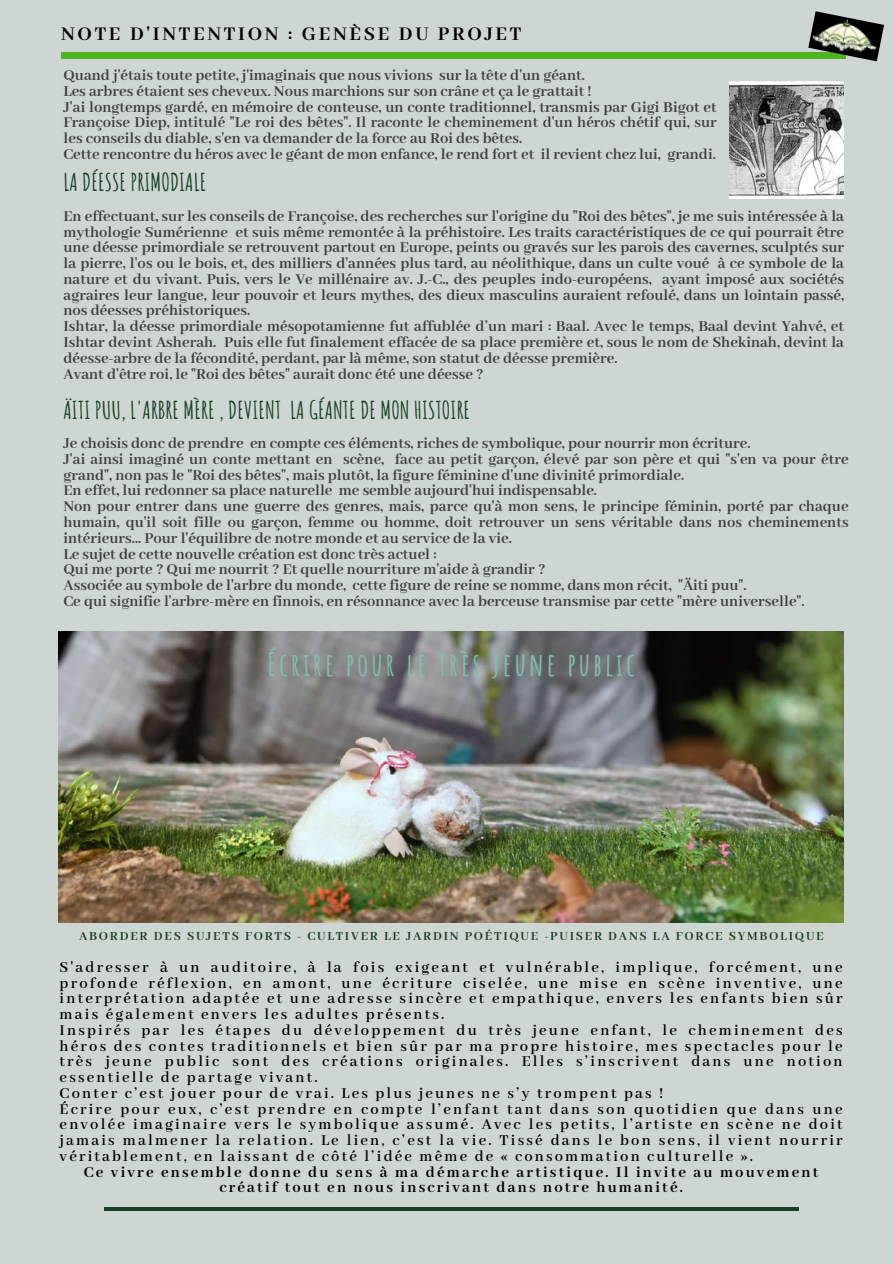
<style>
.page{position:relative;width:894px;height:1264px;background:#fff}
.page>*{position:absolute;margin:0;border:0;box-sizing:border-box;transform-origin:0 0}
.t1{font:700 31.5px "Amatic SC";letter-spacing:.09em;color:#82bfab}
.t2{font:700 24px "Amatic SC";color:#184222}
.t3{font:700 21px "Abhaya Libre";letter-spacing:.13em;color:#000}
.t4{font:700 16.5px/15.8px "Abhaya Libre";color:#000}
.t5{font:600 16.5px/15.8px "Abhaya Libre";letter-spacing:.13em;color:#000}
.t6{font:700 16.5px/15.8px "Abhaya Libre";letter-spacing:.13em;color:#000;text-align:center}
.t7{font:700 13.5px "Abhaya Libre";letter-spacing:.13em;color:#184222}
</style>
<div class="page">
<div style="left:0;top:0;width:893px;height:1263px;background:#ced6d4"></div>
<hr style="left:104px;top:1207px;width:694px;height:3px;background:#184222">
<img style="left:59px;top:631px;width:784px;height:291px">
<div style="left:61px;top:53px;width:784px;height:5px;background:#4eb41e"></div>
<img style="left:729px;top:81px;width:114px;height:117px">
<img style="left:808px;top:11px;width:75px;height:50px">
<p class="t3" style="left:61px;top:23px;width:461px">NOTE D'INTENTION : GENÈSE DU PROJET</p>
<p class="t4" style="left:63px;top:68px;width:654px">Quand j'étais toute petite, j'imaginais que nous vivions sur la tête d'un géant.<br>Les arbres étaient ses cheveux. Nous marchions sur son crâne et ça le grattait !<br>J'ai longtemps gardé, en mémoire de conteuse, un conte traditionnel, transmis par Gigi Bigot et Françoise Diep, intitulé "Le roi des bêtes". Il raconte le cheminement d'un héros chétif qui, sur les conseils du diable, s'en va demander de la force au Roi des bêtes.<br>Cette rencontre du héros avec le géant de mon enfance, le rend fort et il revient chez lui, grandi.</p>
<h2 class="t2" style="left:63px;top:167px;width:144px">LA DÉESSE PRIMODIALE</h2>
<p class="t4" style="left:63px;top:209px;width:781px">En effectuant, sur les conseils de Françoise, des recherches sur l'origine du "Roi des bêtes", je me suis intéressée à la mythologie Sumérienne et suis même remontée à la préhistoire. Les traits caractéristiques de ce qui pourrait être une déesse primordiale se retrouvent partout en Europe, peints ou gravés sur les parois des cavernes, sculptés sur la pierre, l'os ou le bois, et, des milliers d'années plus tard, au néolithique, dans un culte voué à ce symbole de la nature et du vivant. Puis, vers le Ve millénaire av. J.-C., des peuples indo-européens, ayant imposé aux sociétés agraires leur langue, leur pouvoir et leurs mythes, des dieux masculins auraient refoulé, dans un lointain passé, nos déesses préhistoriques.<br>Ishtar, la déesse primordiale mésopotamienne fut affublée d’un mari : Baal. Avec le temps, Baal devint Yahvé, et Ishtar devint Asherah. Puis elle fut finalement effacée de sa place première et, sous le nom de Shekinah, devint la déesse-arbre de la fécondité, perdant, par là même, son statut de déesse première.<br>Avant d'être roi, le "Roi des bêtes" aurait donc été une déesse ?</p>
<h2 class="t2" style="left:63px;top:394px;width:408px">ÄITI PUU, L'ARBRE MÈRE , DEVIENT LA GÉANTE DE MON HISTOIRE</h2>
<p class="t4" style="left:63px;top:436px;width:786px">Je choisis donc de prendre en compte ces éléments, riches de symbolique, pour nourrir mon écriture.<br>J'ai ainsi imaginé un conte mettant en scène, face au petit garçon, élevé par son père et qui "s'en va pour être grand", non pas le "Roi des bêtes", mais plutôt, la figure féminine d'une divinité primordiale.<br>En effet, lui redonner sa place naturelle me semble aujourd'hui indispensable.<br>Non pour entrer dans une guerre des genres, mais, parce qu'à mon sens, le principe féminin, porté par chaque humain, qu'il soit fille ou garçon, femme ou homme, doit retrouver un sens véritable dans nos cheminements intérieurs... Pour l'équilibre de notre monde et au service de la vie.<br>Le sujet de cette nouvelle création est donc très actuel :<br>Qui me porte ? Qui me nourrit ? Et quelle nourriture m'aide à grandir ?<br>Associée au symbole de l'arbre du monde, cette figure de reine se nomme, dans mon récit, "Äiti puu".<br>Ce qui signifie l'arbre-mère en finnois, en résonnance avec la berceuse transmise par cette "mère universelle".</p>
<h1 class="t1" style="left:267px;top:644px;width:369px">Écrire pour le très jeune public</h1>
<p class="t7" style="left:79px;top:928px;width:746px">ABORDER DES SUJETS FORTS - CULTIVER LE JARDIN POÉTIQUE -PUISER DANS LA FORCE SYMBOLIQUE</p>
<p class="t5" style="left:60px;top:959px;width:784px">S'adresser à un auditoire, à la fois exigeant et vulnérable, implique, forcément, une profonde réflexion, en amont, une écriture ciselée, une mise en scène inventive, une interprétation adaptée et une adresse sincère et empathique, envers les enfants bien sûr mais également envers les adultes présents.<br>Inspirés par les étapes du développement du très jeune enfant, le cheminement des héros des contes traditionnels et bien sûr par ma propre histoire, mes spectacles pour le très jeune public sont des créations originales. Elles s’inscrivent dans une notion essentielle de partage vivant.<br>Conter c’est jouer pour de vrai. Les plus jeunes ne s’y trompent pas !<br>Écrire pour eux, c’est prendre en compte l’enfant tant dans son quotidien que dans une envolée imaginaire vers le symbolique assumé. Avec les petits, l’artiste en scène ne doit jamais malmener la relation. Le lien, c’est la vie. Tissé dans le bon sens, il vient nourrir véritablement, en laissant de côté l’idée même de « consommation culturelle ».</p>
<p class="t6" style="left:84px;top:1164px;width:735px">Ce vivre ensemble donne du sens à ma démarche artistique. Il invite au mouvement créatif tout en nous inscrivant dans notre humanité.</p>
</div>
